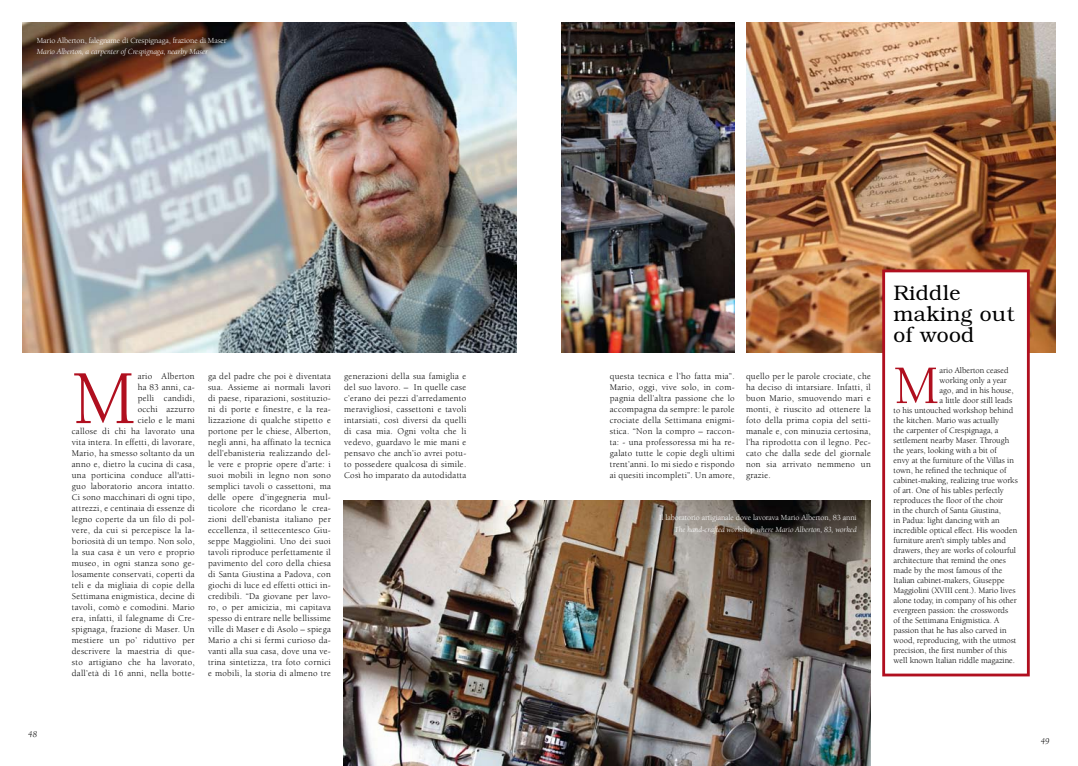
<style>
.page{position:relative;width:1078px;height:766px;background:#fff}
.page>*{position:absolute;margin:0;border:0;box-sizing:border-box;transform-origin:0 0}
.t1{font:78.3px "Berkeley";color:#b00f1f}
.t2{font:55.7px "Berkeley";color:#b00f1f}
.t3{font:300 21px/21px "Bookman";letter-spacing:.02em;color:#000}
.t4{font:9px/11px "Berkeley";letter-spacing:.025em;color:#000;text-align:justify}
.t5{font:italic 9px "Berkeley";color:#000}
.t6{font:8.5px "Berkeley";letter-spacing:-.005em;color:#000}
.t7{font:8px "Berkeley";letter-spacing:-.01em;color:#fff}
.t8{font:italic 8px "Berkeley";letter-spacing:-.01em;color:#fff}
</style>
<div class="page">
<img style="left:23px;top:23px;width:493px;height:329px">
<img style="left:746px;top:23px;width:308px;height:329px">
<img style="left:343px;top:500px;width:527px;height:265px">
<div style="left:882px;top:269px;width:147px;height:407px;background:#fff;border:3px solid #b00f1f"></div>
<img style="left:561px;top:23px;width:173px;height:329px">
<p class="t7" style="left:37px;top:36px;width:191px">Mario Alberton, falegname di Crespignaga, frazione di Maser</p>
<p class="t8" style="left:37px;top:48px;width:173px">Mario Alberton, a carpenter of Crespignaga, nearby Maser</p>
<p class="t5" style="left:28px;top:729px;width:10px">48</p>
<p class="t4" style="left:72px;top:371px;width:124px;text-align:right">ario Alberton<br>ha 83 anni, ca-<br>pelli candidi,<br>occhi azzurro<br>cielo e le mani<br>callose di chi ha lavorato una vita intera. In effetti, di lavorare,<br>Mario, ha smesso soltanto da un anno e, dietro la cucina di casa, una porticina conduce all'atti&shy;guo laboratorio ancora intatto.<br>Ci sono macchinari di ogni tipo, attrezzi, e centinaia di essenze di legno coperte da un filo di pol&shy;vere, da cui si percepisce la la&shy;boriosità di un tempo. Non solo, la sua casa è un vero e proprio museo, in ogni stanza sono ge&shy;losamente conservati, coperti da teli e da migliaia di copie della<br>Settimana enigmistica, decine di tavoli, comò e comodini. Mario era, infatti, il falegname di Cre&shy;spignaga, frazione di Maser. Un mestiere un po’ riduttivo per descrivere la maestria di que&shy;sto artigiano che ha lavorato, dall’età di 16 anni, nella botte-</p>
<p class="t4" style="left:208px;top:371px;width:124px">ga del padre che poi è diventata sua. Assieme ai normali lavori di paese, riparazioni, sostituzio&shy;ni di porte e finestre, e la rea&shy;lizzazione di qualche stipetto e portone per le chiese, Alberton, negli anni, ha affinato la tecnica dell’ebanisteria realizzando del&shy;le vere e proprie opere d’arte: i suoi mobili in legno non sono semplici tavoli o cassettoni, ma delle opere d’ingegneria mul&shy;ticolore che ricordano le crea&shy;zioni dell’ebanista italiano per eccellenza, il settecentesco Giu&shy;seppe Maggiolini. Uno dei suoi tavoli riproduce perfettamente il pavimento del coro della chiesa di Santa Giustina a Padova, con giochi di luce ed effetti ottici in&shy;credibili. “Da giovane per lavo&shy;ro, o per amicizia, mi capitava spesso di entrare nelle bellissime ville di Maser e di Asolo – spiega Mario a chi si fermi curioso da&shy;vanti alla sua casa, dove una ve&shy;trina sintetizza, tra foto cornici e mobili, la storia di almeno tre</p>
<p class="t4" style="left:344px;top:371px;width:124px">generazioni della sua famiglia e del suo lavoro. – In quelle case c’erano dei pezzi d’arredamento meravigliosi, cassettoni e tavoli intarsiati, così diversi da quelli di casa mia. Ogni volta che li vedevo, guardavo le mie mani e pensavo che anch’io avrei potu&shy;to possedere qualcosa di simile.<br>Così ho imparato da autodidatta</p>
<p class="t4" style="left:609px;top:370px;width:126px">questa tecnica e l’ho fatta mia”.<br>Mario, oggi, vive solo, in com&shy;pagnia dell’altra passione che lo accompagna da sempre: le parole crociate della Settimana enigmi&shy;stica. “Non la compro – raccon&shy;ta: - una professoressa mi ha re&shy;galato tutte le copie degli ultimi trent’anni. Io mi siedo e rispondo ai quesiti incompleti”. Un amore,</p>
<p class="t4" style="left:746px;top:370px;width:126px">quello per le parole crociate, che ha deciso di intarsiare. Infatti, il buon Mario, smuovendo mari e monti, è riuscito ad ottenere la foto della prima copia del setti&shy;manale e, con minuzia certosina, l’ha riprodotta con il legno. Pec&shy;cato che dalla sede del giornale non sia arrivato nemmeno un grazie.</p>
<h1 class="t1" style="left:72px;top:357px;width:65px">M</h1>
<p class="t7" style="left:659px;top:513px;width:199px">Il laboratorio artigianale dove lavorava Mario Alberton, 83 anni</p>
<p class="t8" style="left:674px;top:525px;width:184px">The hand-crafted workshop where Mario Alberton, 83, worked</p>
<h3 class="t3" style="left:893px;top:283px;width:122px">Riddle making out of wood</h3>
<h2 class="t2" style="left:893px;top:356px;width:47px">M</h2>
<p class="t6" style="left:939px;top:366px;width:70px">ario Alberton ceased</p>
<p class="t6" style="left:939px;top:376px;width:69px">working only a year</p>
<p class="t6" style="left:939px;top:386px;width:76px">ago, and in his house,</p>
<p class="t6" style="left:939px;top:396px;width:74px">a little door still leads</p>
<p class="t6" style="left:893px;top:406px;width:121px">to his untouched workshop behind</p>
<p class="t6" style="left:893px;top:416px;width:107px">the kitchen. Mario was actually</p>
<p class="t6" style="left:893px;top:426px;width:106px">the carpenter of Crespignaga, a</p>
<p class="t6" style="left:893px;top:436px;width:117px">settlement nearby Maser. Through</p>
<p class="t6" style="left:893px;top:446px;width:105px">the years, looking with a bit of</p>
<p class="t6" style="left:893px;top:456px;width:122px">envy at the furniture of the Villas in</p>
<p class="t6" style="left:893px;top:466px;width:114px">town, he refined the technique of</p>
<p class="t6" style="left:893px;top:476px;width:126px">cabinet-making, realizing true works</p>
<p class="t6" style="left:893px;top:486px;width:112px">of art. One of his tables perfectly</p>
<p class="t6" style="left:893px;top:496px;width:111px">reproduces the floor of the choir</p>
<p class="t6" style="left:893px;top:506px;width:109px">in the church of Santa Giustina,</p>
<p class="t6" style="left:893px;top:516px;width:107px">in Padua: light dancing with an</p>
<p class="t6" style="left:893px;top:526px;width:125px">incredible optical effect. His wooden</p>
<p class="t6" style="left:893px;top:536px;width:114px">furniture aren't simply tables and</p>
<p class="t6" style="left:893px;top:546px;width:124px">drawers, they are works of colourful</p>
<p class="t6" style="left:893px;top:556px;width:114px">architecture that remind the ones</p>
<p class="t6" style="left:893px;top:566px;width:110px">made by the most famous of the</p>
<p class="t6" style="left:893px;top:576px;width:113px">Italian cabinet-makers, Giuseppe</p>
<p class="t6" style="left:893px;top:585px;width:123px">Maggiolini (XVIII cent.). Mario lives</p>
<p class="t6" style="left:893px;top:595px;width:125px">alone today, in company of his other</p>
<p class="t6" style="left:893px;top:605px;width:116px">evergreen passion: the crosswords</p>
<p class="t6" style="left:893px;top:615px;width:107px">of the Settimana Enigmistica. A</p>
<p class="t6" style="left:893px;top:625px;width:115px">passion that he has also carved in</p>
<p class="t6" style="left:893px;top:635px;width:124px">wood, reproducing, with the utmost</p>
<p class="t6" style="left:893px;top:645px;width:115px">precision, the first number of this</p>
<p class="t6" style="left:893px;top:655px;width:123px">well known Italian riddle magazine.</p>
<p class="t5" style="left:1040px;top:736px;width:10px">49</p>
</div>
